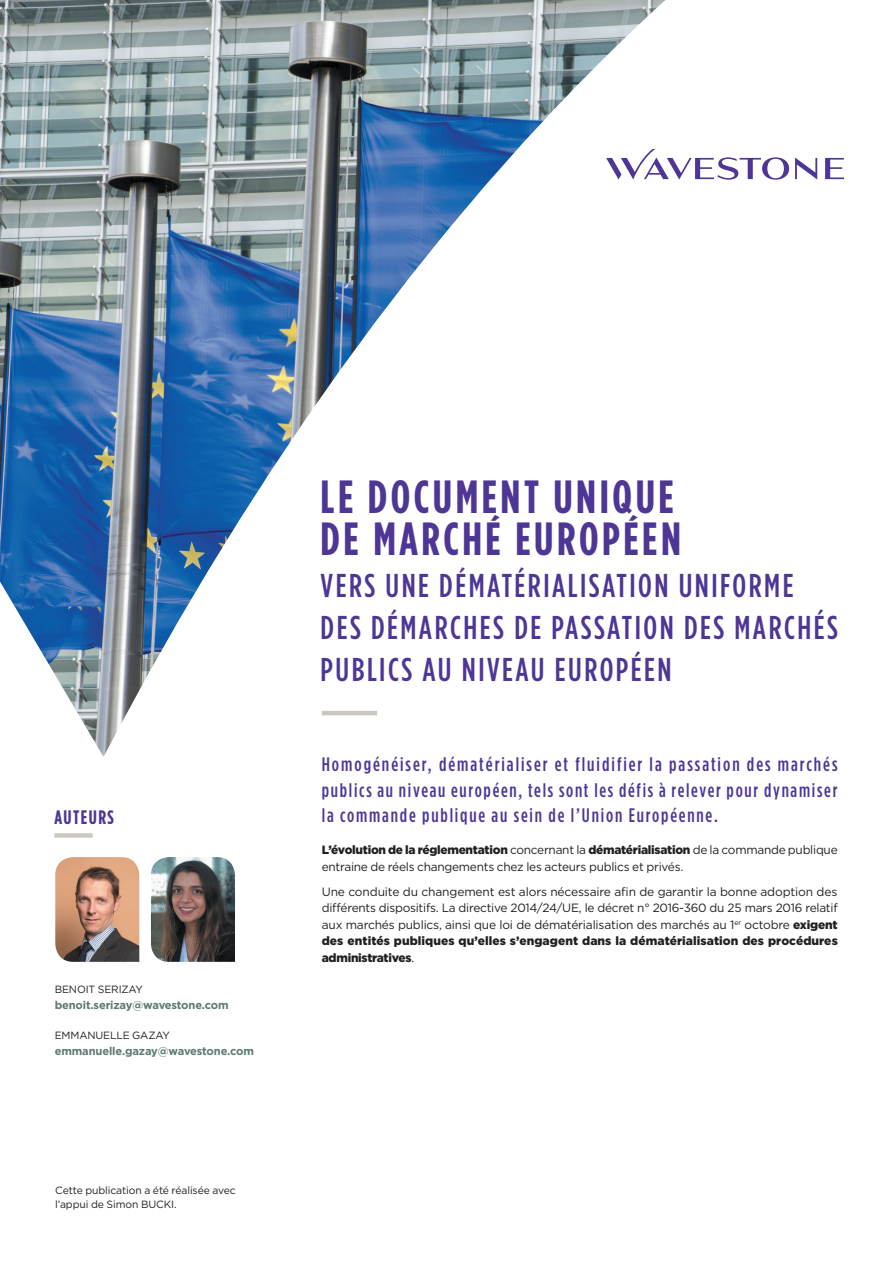
<style>
.page{position:relative;width:893px;height:1263px;background:#fff}
.page>*{position:absolute;margin:0;border:0;box-sizing:border-box;transform-origin:0 0}
.t1{font:700 46.5px/42px "Gotham Condensed";letter-spacing:.075em;color:#4e3696}
.t2{font:500 33px/42px "Gotham Condensed";letter-spacing:.075em;color:#4e3696}
.t3{font:500 19.5px/25.5px "Gotham Condensed";letter-spacing:.095em;color:#4e3696;text-align:justify}
.t4{font:700 19.5px "Gotham Condensed";letter-spacing:.075em;color:#4e3696}
.t5{font:12px/16.5px "Gotham";letter-spacing:-.02em;color:#231f20}
.t6{font:700 11.25px "Gotham";letter-spacing:-.01em;color:#5d7872}
.t7{font:10.5px/13.5px "Gotham";letter-spacing:-.01em;color:#231f20}
.s1{font-weight:900}
</style>
<div class="page">
<img style="left:0;top:0;width:665px;height:757px">
<svg style="left:825px;top:158px;width:19px;height:21px"></svg>
<svg style="left:795px;top:158px;width:22px;height:21px"></svg>
<svg style="left:606px;top:149px;width:183px;height:31px"></svg>
<hr style="left:322px;top:711px;width:55px;height:4px;background:#ccc8c1">
<div style="left:54px;top:833px;width:39px;height:5px;background:#ccc8c1"></div>
<img style="left:55px;top:857px;width:84px;height:105px">
<img style="left:151px;top:857px;width:84px;height:105px">
<h3 class="t4" style="left:54px;top:805px;width:61px">AUTEURS</h3>
<p class="t7" style="left:55px;top:982px;width:90px">BENOIT SERIZAY</p>
<p class="t6" style="left:55px;top:998px;width:175px">benoit.serizay@wavestone.com</p>
<p class="t7" style="left:55px;top:1028px;width:117px">EMMANUELLE GAZAY</p>
<p class="t6" style="left:55px;top:1043px;width:201px">emmanuelle.gazay@wavestone.com</p>
<p class="t7" style="left:55px;top:1183px;width:182px">Cette publication a été réalisée avec l’appui de Simon BUCKI.</p>
<h1 class="t1" style="left:321px;top:476px;width:362px">LE DOCUMENT UNIQUE<br>DE MARCHÉ EUROPÉEN</h1>
<h2 class="t2" style="left:321px;top:564px;width:519px">VERS UNE DÉMATÉRIALISATION UNIFORME<br>DES DÉMARCHES DE PASSATION DES MARCHÉS<br>PUBLICS AU NIVEAU EUROPÉEN</h2>
<h3 class="t3" style="left:322px;top:751px;width:517px">Homogénéiser, dématérialiser et fluidifier la passation des marchés publics au niveau européen, tels sont les défis à relever pour dynamiser la commande publique au sein de l’Union Européenne.</h3>
<p class="t5" style="left:322px;top:842px;width:517px"><span class="s1">L’évolution de la réglementation</span> concernant la <span class="s1">dématérialisation</span> de la commande publique entraine de réels changements chez les acteurs publics et privés.</p>
<p class="t5" style="left:322px;top:883px;width:518px;text-align:justify">Une conduite du changement est alors nécessaire afin de garantir la bonne adoption des différents dispositifs. La directive 2014/24/UE, le décret n° 2016-360 du 25 mars 2016 relatif aux marchés publics, ainsi que loi de dématérialisation des marchés au 1<sup>er</sup> octobre <span class="s1">exigent des entités publiques qu’elles s’engagent dans la dématérialisation des procédures administratives</span>.</p>
</div>
